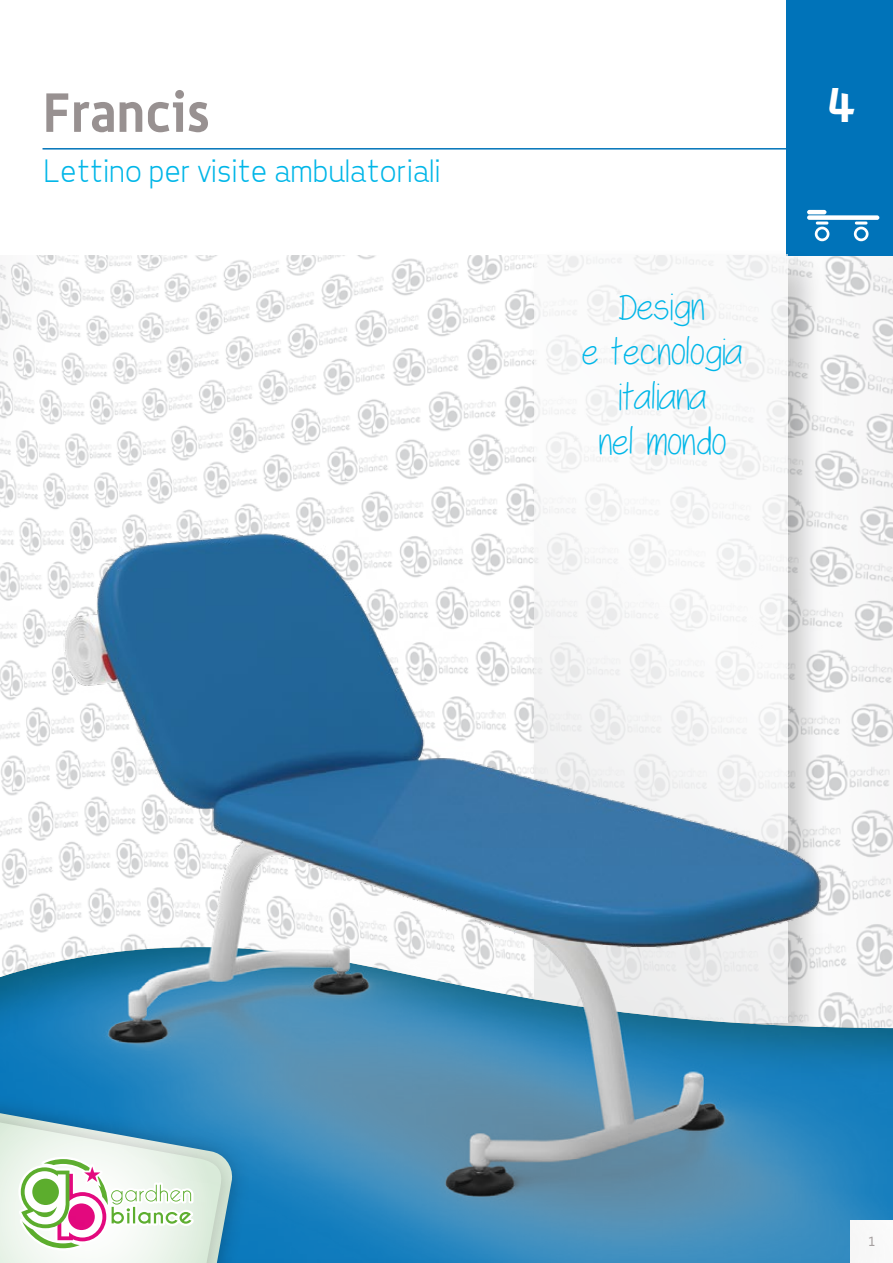
<style>
.page{position:relative;width:893px;height:1263px;background:#fff}
.page>*{position:absolute;margin:0;border:0;box-sizing:border-box;transform-origin:0 0}
.t1{font:700 54px "Alwyn";color:#989191}
.t2{font:700 49.5px "Alwyn";color:#fff}
.t3{font:300 40.5px/45px "Swagger";letter-spacing:.01em;color:#00b6e8;text-align:center}
.t4{font:300 33px "Tepeno Sans";letter-spacing:.01em;color:#00b6e8}
.t5{font:13.5px "Alwyn";color:#989191}
</style>
<div class="page">
<img style="left:0;top:255px;width:893px;height:196px">
<div style="left:787px;top:0;width:106px;height:255px;background:#0073b9"></div>
<hr style="left:43px;top:148px;width:784px;height:2px;background:#0073b9">
<div style="left:807px;top:215px;width:72px;height:5px;background:#fff;border-radius:2px"></div>
<hr style="left:807px;top:210px;width:19px;height:4px;background:#fff;border-radius:2px">
<svg style="left:854px;top:222px;width:14px;height:19px"></svg>
<svg style="left:815px;top:222px;width:14px;height:19px"></svg>
<div style="left:525px;top:245px;width:301px;height:816px;background:#000;opacity:.3"></div>
<div style="left:534px;top:254px;width:253px;height:769px;background:#fafafa"></div>
<img style="left:0;top:451px;width:893px;height:812px">
<h1 class="t1" style="left:43px;top:79px;width:169px">Francis</h1>
<p class="t2" style="left:828px;top:74px;width:30px">4</p>
<p class="t4" style="left:43px;top:151px;width:398px">Lettino per visite ambulatoriali</p>
<p class="t3" style="left:581px;top:285px;width:161px">Design<br>e tecnologia italiana<br>nel mondo</p>
<p class="t5" style="left:868px;top:1233px;width:9px">1</p>
</div>
